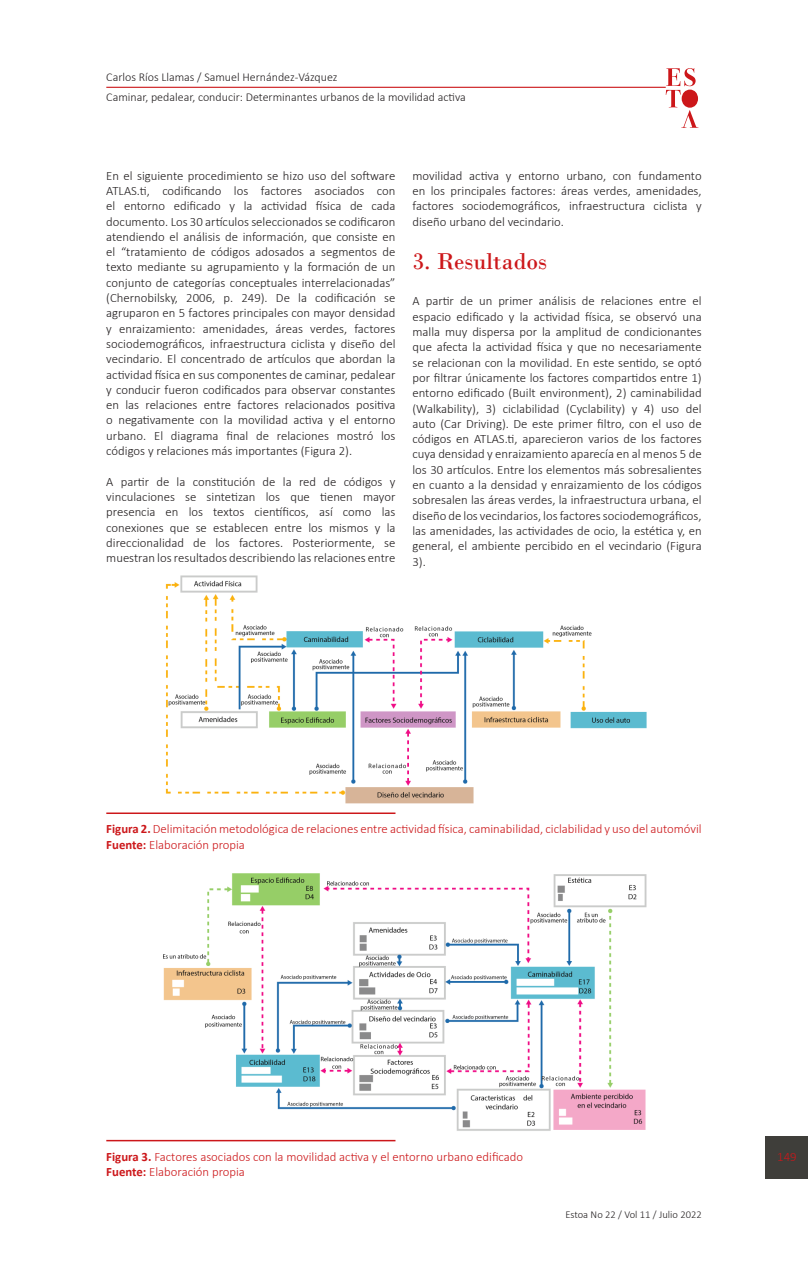
<style>
.page{position:relative;width:808px;height:1263px;background:#fff}
.page>*{position:absolute;margin:0;border:0;box-sizing:border-box;transform-origin:0 0}
.t1{font:24px "Bodoni";color:#cc171a}
.parrafo{font:300 12.75px/15.3px "Calibri";color:#231f20;text-align:justify}
.parrafo-2{font:300 12.75px "Calibri";color:#cc171a}
.t2{font:300 12px "Calibri";color:#231f20}
.t3{font:300 10.5px "Calibri";color:#231f20}
.s1{font-weight:700}
</style>
<div class="page">
<svg style="left:666px;top:68px;width:32px;height:60px"></svg>
<hr style="left:106px;top:87px;width:560px;height:1px;background:#cc171a">
<div style="left:765px;top:1137px;width:43px;height:42px;background:#3f3e3a"></div>
<hr style="left:106px;top:812px;width:289px;height:2px;background:#cc171a">
<hr style="left:106px;top:1140px;width:289px;height:1px;background:#cc171a">
<img style="left:165px;top:575px;width:482px;height:229px">
<img style="left:163px;top:873px;width:484px;height:258px">
<p class="t2" style="left:106px;top:70px;width:233px">Carlos Ríos Llamas / Samuel Hernández-Vázquez</p>
<p class="t2" style="left:106px;top:90px;width:361px">Caminar, pedalear, conducir: Determinantes urbanos de la movilidad activa</p>
<p class="parrafo" style="left:106px;top:168px;width:291px">En el siguiente procedimiento se hizo uso del software ATLAS.ti, codificando los factores asociados con el entorno edificado y la actividad física de cada documento. Los 30 artículos seleccionados se codificaron atendiendo el análisis de información, que consiste en el “tratamiento de códigos adosados a segmentos de texto mediante su agrupamiento y la formación de un conjunto de categorías conceptuales interrelacionadas” (Chernobilsky, 2006, p. 249). De la codificación se agruparon en 5 factores principales con mayor densidad y enraizamiento: amenidades, áreas verdes, factores sociodemográficos, infraestructura ciclista y diseño del vecindario. El concentrado de artículos que abordan la actividad física en sus componentes de caminar, pedalear y conducir fueron codificados para observar constantes en las relaciones entre factores relacionados positiva o negativamente con la movilidad activa y el entorno urbano. El diagrama final de relaciones mostró los códigos y relaciones más importantes (Figura 2).</p>
<p class="parrafo" style="left:106px;top:474px;width:291px">A partir de la constitución de la red de códigos y vinculaciones se sintetizan los que tienen mayor presencia en los textos científicos, así como las conexiones que se establecen entre los mismos y la direccionalidad de los factores. Posteriormente, se muestran los resultados describiendo las relaciones entre</p>
<p class="parrafo" style="left:412px;top:168px;width:291px">movilidad activa y entorno urbano, con fundamento en los principales factores: áreas verdes, amenidades, factores sociodemográficos, infraestructura ciclista y diseño urbano del vecindario.</p>
<p class="t1" style="left:412px;top:247px;width:136px">3. Resultados</p>
<p class="parrafo" style="left:412px;top:293px;width:291px">A partir de un primer análisis de relaciones entre el espacio edificado y la actividad física, se observó una malla muy dispersa por la amplitud de condicionantes que afecta la actividad física y que no necesariamente se relacionan con la movilidad. En este sentido, se optó por filtrar únicamente los factores compartidos entre 1) entorno edificado (Built environment), 2) caminabilidad (Walkability), 3) ciclabilidad (Cyclability) y 4) uso del auto (Car Driving). De este primer filtro, con el uso de códigos en ATLAS.ti, aparecieron varios de los factores cuya densidad y enraizamiento aparecía en al menos 5 de los 30 artículos. Entre los elementos más sobresalientes en cuanto a la densidad y enraizamiento de los códigos sobresalen las áreas verdes, la infraestructura urbana, el diseño de los vecindarios, los factores sociodemográficos, las amenidades, las actividades de ocio, la estética y, en general, el ambiente percibido en el vecindario (Figura 3).</p>
<p class="parrafo-2" style="left:106px;top:821px;width:597px"><span class="s1">Figura 2.</span> Delimitación metodológica de relaciones entre actividad física, caminabilidad, ciclabilidad y uso del automóvil</p>
<p class="parrafo-2" style="left:106px;top:836px;width:140px"><span class="s1">Fuente:</span> Elaboración propia</p>
<p class="parrafo-2" style="left:106px;top:1148px;width:418px"><span class="s1">Figura 3.</span> Factores asociados con la movilidad activa y el entorno urbano edificado</p>
<p class="parrafo-2" style="left:106px;top:1164px;width:140px"><span class="s1">Fuente:</span> Elaboración propia</p>
<p class="t3" style="left:565px;top:1207px;width:138px">Estoa No 22 / Vol 11 / Julio 2022</p>
<p class="parrafo-2" style="left:777px;top:1148px;width:21px">149</p>
</div>
